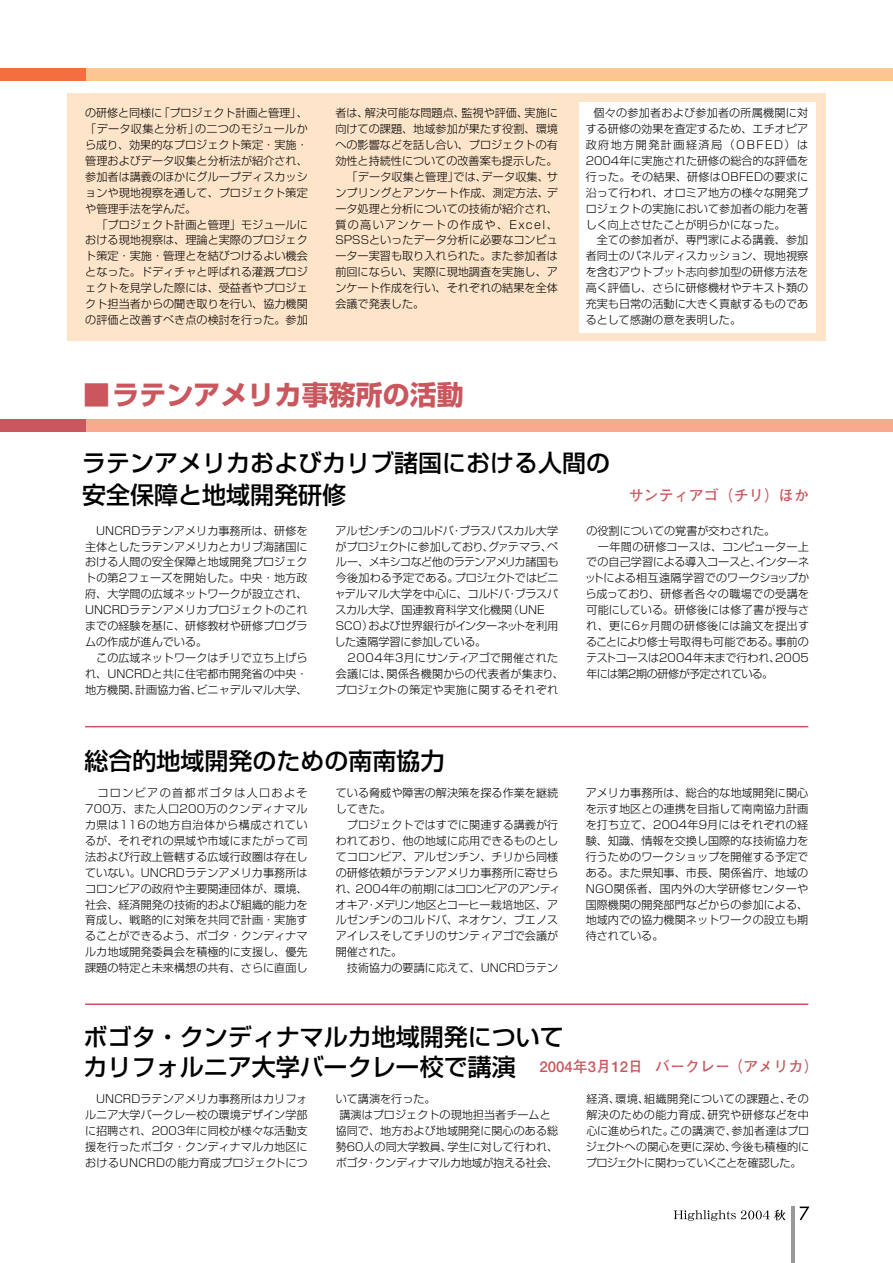
<style>
.page{position:relative;width:893px;height:1263px;background:#fff}
.page>*{position:absolute;margin:0;border:0;box-sizing:border-box;transform-origin:0 0}
.t1{font:700 27px "Shin Go";color:#c9575d}
.t2{font:500 24px/31.5px "Shin Go";color:#000}
.t3{font:700 15px "Futo Go B101";color:#c9575d}
.t4{font:300 11.1px/15.9px "Shin Go";color:#000}
.t5{font:300 11.1px "Shin Go";letter-spacing:-.03em;color:#000}
.s1{font-family:"Shin Go";font-weight:500;font-size:24px;color:#000}
</style>
<div class="page">
<div style="left:67px;top:93px;width:759px;height:247px;background:#fee5ca"></div>
<div style="left:0;top:68px;width:892px;height:13px;background:#fcc691"></div>
<svg style="left:799px;top:1207px;width:10px;height:13px"></svg>
<hr style="left:791px;top:1206px;width:3px;height:57px;background:#999">
<div style="left:0;top:68px;width:85px;height:13px;background:#f36f42"></div>
<svg style="left:673px;top:1210px;width:112px;height:11px"></svg>
<div style="left:0;top:419px;width:892px;height:13px;background:#f8a98e"></div>
<div style="left:0;top:419px;width:85px;height:13px;background:#c9575d"></div>
<hr style="left:85px;top:726px;width:723px;height:1px;background:#c9575d">
<hr style="left:85px;top:1003px;width:723px;height:2px;background:#c9575d">
<div style="left:579px;top:102px;width:236px;height:231px;background:#fff"></div>
<p class="t4" style="left:85px;top:107px;width:224px">の研修と同様に「プロジェクト計画と管理」、「データ収集と分析」の二つのモジュールから成り、効果的なプロジェクト策定・実施・管理およびデータ収集と分析法が紹介され、参加者は講義のほかにグループディスカッションや現地視察を通して、プロジェクト策定や管理手法を学んだ。<br>　「プロジェクト計画と管理」モジュールにおける現地視察は、理論と実際のプロジェクト策定・実施・管理とを結びつけるよい機会となった。ドディチャと呼ばれる灌漑プロジェクトを見学した際には、受益者やプロジェクト担当者からの聞き取りを行い、協力機関の評価と改善すべき点の検討を行った。参加</p>
<p class="t4" style="left:335px;top:107px;width:224px;text-align:justify">者は、解決可能な問題点、監視や評価、実施に向けての課題、地域参加が果たす役割、環境への影響などを話し合い、プロジェクトの有効性と持続性についての改善案も提示した。　「データ収集と管理」では、データ収集、サンプリングとアンケート作成、測定方法、データ処理と分析についての技術が紹介され、質の高いアンケートの作成や、Excel、SPSSといったデータ分析に必要なコンピューター実習も取り入れられた。また参加者は前回にならい、実際に現地調査を実施し、アンケート作成を行い、それぞれの結果を全体会議で発表した。</p>
<h1 class="t1" style="left:83px;top:385px;width:382px">■ラテンアメリカ事務所の活動</h1>
<p class="t4" style="left:585px;top:107px;width:224px;text-indent:8px">個々の参加者および参加者の所属機関に対する研修の効果を査定するため、エチオピア政府地方開発計画経済局（OBFED）は<br>2004年に実施された研修の総合的な評価を行った。その結果、研修はOBFEDの要求に沿って行われ、オロミア地方の様々な開発プロジェクトの実施において参加者の能力を著しく向上させたことが明らかになった。<br>　全ての参加者が、専門家による講義、参加者同士のパネルディスカッション、現地視察を含むアウトプット志向参加型の研修方法を高く評価し、さらに研修機材やテキスト類の充実も日常の活動に大きく貢献するものであるとして感謝の意を表明した。</p>
<h2 class="t2" style="left:82px;top:450px;width:529px">ラテンアメリカおよびカリブ諸国における人間の安全保障と地域開発研修</h2>
<h3 class="t3" style="left:628px;top:490px;width:181px">サンティアゴ（チリ）ほか</h3>
<p class="t4" style="left:85px;top:524px;width:224px">　UNCRDラテンアメリカ事務所は、研修を主体としたラテンアメリカとカリブ海諸国における人間の安全保障と地域開発プロジェクトの第2フェーズを開始した。中央・地方政府、大学間の広域ネットワークが設立され、<br>UNCRDラテンアメリカプロジェクトのこれまでの経験を基に、研修教材や研修プログラムの作成が進んでいる。<br>　この広域ネットワークはチリで立ち上げられ、UNCRDと共に住宅都市開発省の中央・地方機関、計画協力省、ビニャデルマル大学、</p>
<p class="t4" style="left:334px;top:524px;width:231px">アルゼンチンのコルドバ・ブラスパスカル大学がプロジェクトに参加しており、グァテマラ、ペルー、メキシコなど他のラテンアメリカ諸国も今後加わる予定である。プロジェクトではビニャデルマル大学を中心に、コルドバ・ブラスパスカル大学、国連教育科学文化機関（UNE<br>SCO）および世界銀行がインターネットを利用した遠隔学習に参加している。<br>　2004年3月にサンティアゴで開催された会議には、関係各機関からの代表者が集まり、プロジェクトの策定や実施に関するそれぞれ</p>
<p class="t4" style="left:585px;top:524px;width:226px">の役割についての覚書が交わされた。<br>　一年間の研修コースは、コンピューター上での自己学習による導入コースと、インターネットによる相互遠隔学習でのワークショップから成っており、研修者各々の職場での受講を可能にしている。研修後には修了書が授与され、更に6ヶ月間の研修後には論文を提出することにより修士号取得も可能である。事前のテストコースは2004年末まで行われ、2005年には第2期の研修が予定されている。</p>
<h2 class="t2" style="left:84px;top:748px;width:361px">総合的地域開発のための南南協力</h2>
<p class="t4" style="left:85px;top:787px;width:224px;text-align:justify">　コロンビアの首都ボゴタは人口およそ700万、また人口200万のクンディナマルカ県は116の地方自治体から構成されているが、それぞれの県域や市域にまたがって司法および行政上管轄する広域行政圏は存在していない。UNCRDラテンアメリカ事務所はコロンビアの政府や主要関連団体が、環境、社会、経済開発の技術的および組織的能力を育成し、戦略的に対策を共同で計画・実施することができるよう、ボゴタ・クンディナマルカ地域開発委員会を積極的に支援し、優先課題の特定と未来構想の共有、さらに直面し</p>
<p class="t4" style="left:335px;top:787px;width:226px">ている脅威や障害の解決策を探る作業を継続してきた。<br>　プロジェクトではすでに関連する講義が行われており、他の地域に応用できるものとしてコロンビア、アルゼンチン、チリから同様の研修依頼がラテンアメリカ事務所に寄せられ、2004年の前期にはコロンビアのアンティオキア・メデリン地区とコーヒー栽培地区、アルゼンチンのコルドバ、ネオケン、ブエノスアイレスそしてチリのサンティアゴで会議が開催された。<br>　技術協力の要請に応えて、UNCRDラテン</p>
<p class="t4" style="left:585px;top:787px;width:224px;text-align:justify">アメリカ事務所は、総合的な地域開発に関心を示す地区との連携を目指して南南協力計画を打ち立て、2004年9月にはそれぞれの経験、知識、情報を交換し国際的な技術協力を行うためのワークショップを開催する予定である。また県知事、市長、関係省庁、地域のNGO関係者、国内外の大学研修センターや国際機関の開発部門などからの参加による、地域内での協力機関ネットワークの設立も期待されている。</p>
<h2 class="t2" style="left:84px;top:1024px;width:505px">ボゴタ・クンディナマルカ地域開発について　</h2>
<h3 class="t3" style="left:84px;top:1061px;width:736px"><span class="s1">カリフォルニア大学バークレー校で講演</span> 2004年3月12日　バークレー（アメリカ）</h3>
<p class="t4" style="left:85px;top:1093px;width:224px;text-align:justify">　UNCRDラテンアメリカ事務所はカリフォルニア大学バークレー校の環境デザイン学部に招聘され、2003年に同校が様々な活動支援を行ったボゴタ・クンディナマルカ地区におけるUNCRDの能力育成プロジェクトにつ</p>
<p class="t4" style="left:336px;top:1093px;width:101px">いて講演を行った。</p>
<p class="t4" style="left:585px;top:1093px;width:225px;text-align:justify">経済、環境、組織開発についての課題と、その解決のための能力育成、研究や研修などを中心に進められた。この講演で、参加者達はプロジェクトへの関心を更に深め、今後も積極的にプロジェクトに関わっていくことを確認した。</p>
<p class="t4" style="left:339px;top:1109px;width:213px">講演はプロジェクトの現地担当者チームと</p>
<p class="t4" style="left:336px;top:1124px;width:224px">協同で、地方および地域開発に関心のある総</p>
<p class="t4" style="left:336px;top:1140px;width:224px">勢60人の同大学教員、学生に対して行われ、</p>
<p class="t5" style="left:336px;top:1159px;width:224px">ボゴタ・クンディナマルカ地域が抱える社会、</p>
</div>
